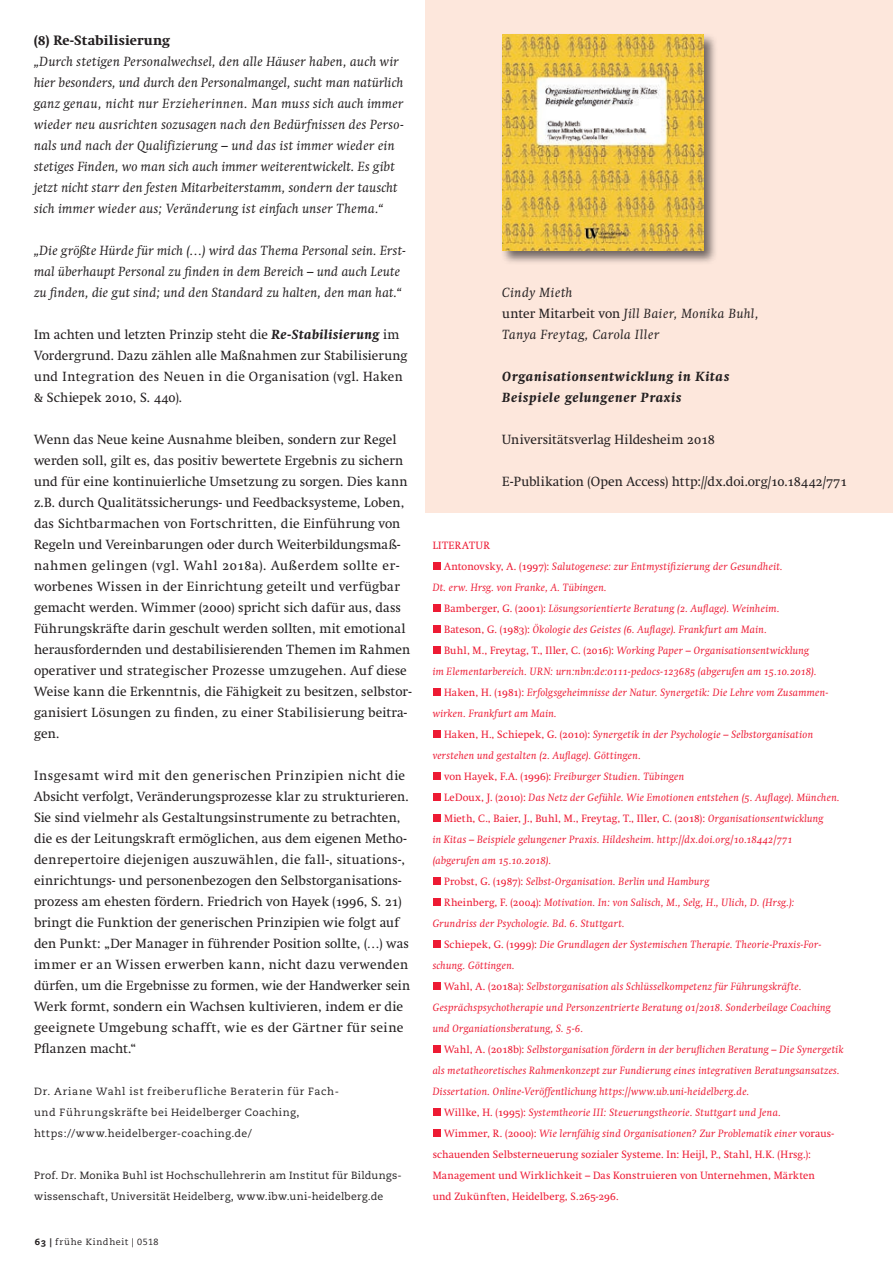
<style>
.page{position:relative;width:893px;height:1263px;background:#fff}
.page>*{position:absolute;margin:0;border:0;box-sizing:border-box;transform-origin:0 0}
.t1{font:13.2px/21px "Nu Swift";letter-spacing:.015em;color:#231f20}
.t2{font:italic 13.2px/21px "Nu Swift";letter-spacing:.03em;color:#231f20}
.t3{font:italic 13.2px/21px "Nu Swift";letter-spacing:.05em;color:#231f20}
.t4{font:italic 800 13.2px/21px "Nu Swift";letter-spacing:.055em;color:#231f20}
.t5{font:800 13.2px "Nu Swift";letter-spacing:.01em;color:#231f20}
.t6{font:italic 10.5px "Nu Swift";letter-spacing:.035em;color:#ed1a33}
.t7{font:10.5px/21px "Caecilia";letter-spacing:.035em;color:#231f20}
.t8{font:10.5px "Nu Swift";letter-spacing:.015em;color:#ed1a33}
.t9{font:10.5px "Nu Swift";letter-spacing:.05em;color:#ed1a33}
.t10{font:9px "Caecilia";letter-spacing:.07em;color:#231f20}
.s1{font-weight:800;font-style:italic}
.s2{font-family:"Caecilia Heavy Os F"}
.s3{font-style:normal}
.s4{font-style:italic}
</style>
<div class="page">
<div style="left:426px;top:0;width:467px;height:513px;background:#fde7dc"></div>
<div style="left:433px;top:562px;width:7px;height:8px;background:#ed1a33"></div>
<div style="left:433px;top:604px;width:7px;height:8px;background:#ed1a33"></div>
<div style="left:433px;top:625px;width:7px;height:8px;background:#ed1a33"></div>
<div style="left:433px;top:646px;width:7px;height:8px;background:#ed1a33"></div>
<div style="left:433px;top:688px;width:7px;height:8px;background:#ed1a33"></div>
<div style="left:433px;top:730px;width:7px;height:8px;background:#ed1a33"></div>
<div style="left:433px;top:772px;width:7px;height:8px;background:#ed1a33"></div>
<div style="left:433px;top:793px;width:7px;height:8px;background:#ed1a33"></div>
<div style="left:433px;top:814px;width:7px;height:8px;background:#ed1a33"></div>
<div style="left:433px;top:877px;width:7px;height:8px;background:#ed1a33"></div>
<div style="left:433px;top:898px;width:7px;height:8px;background:#ed1a33"></div>
<div style="left:433px;top:940px;width:7px;height:8px;background:#ed1a33"></div>
<div style="left:433px;top:982px;width:7px;height:8px;background:#ed1a33"></div>
<div style="left:433px;top:1045px;width:7px;height:8px;background:#ed1a33"></div>
<div style="left:433px;top:1108px;width:7px;height:8px;background:#ed1a33"></div>
<div style="left:433px;top:1129px;width:7px;height:8px;background:#ed1a33"></div>
<div style="left:500px;top:32px;width:217px;height:232px;background:#231f20;opacity:.65"></div>
<img style="left:502px;top:34px;width:201px;height:216px">
<p class="t5" style="left:34px;top:32px;width:138px">(8) Re-Stabilisierung</p>
<p class="t2" style="left:34px;top:51px;width:371px">„Durch stetigen Personalwechsel, den alle Häuser haben, auch wir hier besonders, und durch den Personalmangel, sucht man natürlich ganz genau, nicht nur Erzieherinnen. Man muss sich auch immer wieder neu ausrichten sozusagen nach den Bedürfnissen des Perso&shy;nals und nach der Qualifizierung – und das ist immer wieder ein stetiges Finden, wo man sich auch immer weiterentwickelt. Es gibt jetzt nicht starr den festen Mitarbeiterstamm, sondern der tauscht sich immer wieder aus; Veränderung ist einfach unser Thema.“</p>
<p class="t2" style="left:34px;top:240px;width:373px">„Die größte Hürde für mich (…) wird das Thema Personal sein. Erst&shy;mal überhaupt Personal zu finden in dem Bereich – und auch Leute zu finden, die gut sind; und den Standard zu halten, den man hat.“</p>
<p class="t1" style="left:34px;top:324px;width:375px">Im achten und letzten Prinzip steht die <span class="s1">Re-Stabilisierung</span> im Vordergrund. Dazu zählen alle Maßnahmen zur Stabilisierung und Integration des Neuen in die Organisation (vgl. Haken &amp; Schiepek 2010, S. 440).</p>
<p class="t1" style="left:34px;top:429px;width:379px">Wenn das Neue keine Ausnahme bleiben, sondern zur Regel werden soll, gilt es, das positiv bewertete Ergebnis zu sichern und für eine kontinuierliche Umsetzung zu sorgen. Dies kann z.B. durch Qualitätssicherungs- und Feedbacksysteme, Loben, das Sichtbarmachen von Fortschritten, die Einführung von Regeln und Vereinbarungen oder durch Weiterbildungsmaß&shy;nahmen gelingen (vgl. Wahl 2018a). Außerdem sollte er&shy;worbenes Wissen in der Einrichtung geteilt und verfügbar gemacht werden. Wimmer (2000) spricht sich dafür aus, dass Führungskräfte darin geschult werden sollten, mit emotional herausfordernden und destabilisierenden Themen im Rahmen operativer und strategischer Prozesse umzugehen. Auf diese Weise kann die Erkenntnis, die Fähigkeit zu besitzen, selbstor&shy;ganisiert Lösungen zu finden, zu einer Stabilisierung beitra&shy;gen.</p>
<p class="t1" style="left:34px;top:765px;width:378px">Insgesamt wird mit den generischen Prinzipien nicht die Absicht verfolgt, Veränderungsprozesse klar zu strukturieren.<br>Sie sind vielmehr als Gestaltungsinstrumente zu betrachten, die es der Leitungskraft ermöglichen, aus dem eigenen Metho&shy;denrepertoire diejenigen auszuwählen, die fall-, situations-, einrichtungs- und personenbezogen den Selbstorganisations&shy;prozess am ehesten fördern. Friedrich von Hayek (1996, S. 21) bringt die Funktion der generischen Prinzipien wie folgt auf den Punkt: „Der Manager in führender Position sollte, (…) was immer er an Wissen erwerben kann, nicht dazu verwenden dürfen, um die Ergebnisse zu formen, wie der Handwerker sein Werk formt, sondern ein Wachsen kultivieren, indem er die geeignete Umgebung schafft, wie es der Gärtner für seine Pflanzen macht.“</p>
<p class="t7" style="left:34px;top:1081px;width:306px">Dr. Ariane Wahl ist freiberufliche Beraterin für Fach&shy;und Führungskräfte bei Heidelberger Coaching, https://www.heidelberger-coaching.de/</p>
<p class="t7" style="left:34px;top:1165px;width:369px">Prof. Dr. Monika Buhl ist Hochschullehrerin am Institut für Bildungs&shy;wissenschaft, Universität Heidelberg, www.ibw.uni-heidelberg.de</p>
<p class="t10" style="left:35px;top:1236px;width:125px"><span class="s2">63 |</span> frühe Kindheit | 0518</p>
<p class="t3" style="left:502px;top:282px;width:258px">Cindy Mieth<br><span class="s3">unter Mitarbeit von</span> Jill Baier, Monika Buhl,<br>Tanya Freytag, Carola Iller</p>
<p class="t4" style="left:502px;top:365px;width:228px">Organisationsentwicklung in Kitas<br>Beispiele gelungener Praxis</p>
<p class="t1" style="left:502px;top:429px;width:214px">Universitätsverlag Hildesheim 2018</p>
<p class="t1" style="left:502px;top:471px;width:346px">E-Publikation (Open Access) http://dx.doi.org/10.18442/771</p>
<p class="t9" style="left:433px;top:539px;width:59px">LITERATUR</p>
<p class="t6" style="left:444px;top:560px;width:340px"><span class="s3">Antonovsky, A. (1997):</span> Salutogenese: zur Entmystifizierung der Gesundheit.</p>
<p class="t6" style="left:433px;top:581px;width:176px">Dt. erw. Hrsg. von Franke, A. Tübingen.</p>
<p class="t6" style="left:444px;top:602px;width:337px"><span class="s3">Bamberger, G. (2001):</span> Lösungsorientierte Beratung (2. Auflage). Weinheim.</p>
<p class="t6" style="left:444px;top:623px;width:324px"><span class="s3">Bateson, G. (1983):</span> Ökologie des Geistes (6. Auflage). Frankfurt am Main.</p>
<p class="t6" style="left:444px;top:644px;width:367px"><span class="s3">Buhl, M., Freytag, T., Iller, C. (2016):</span> Working Paper – Organisationsentwicklung</p>
<p class="t6" style="left:433px;top:665px;width:385px">im Elementarbereich. URN: urn:nbn:de:0111-pedocs-123685 (abgerufen am 15.10.2018).</p>
<p class="t6" style="left:444px;top:686px;width:386px"><span class="s3">Haken, H. (1981):</span> Erfolgsgeheimnisse der Natur. Synergetik: Die Lehre vom Zusammen-</p>
<p class="t6" style="left:433px;top:707px;width:126px">wirken. Frankfurt am Main.</p>
<p class="t6" style="left:444px;top:728px;width:371px"><span class="s3">Haken, H., Schiepek, G. (2010):</span> Synergetik in der Psychologie – Selbstorganisation</p>
<p class="t6" style="left:433px;top:749px;width:210px">verstehen und gestalten (2. Auflage). Göttingen.</p>
<p class="t6" style="left:444px;top:770px;width:242px"><span class="s3">von Hayek, F.A. (1996):</span> Freiburger Studien. Tübingen</p>
<p class="t6" style="left:444px;top:791px;width:397px"><span class="s3">LeDoux, J. (2010):</span> Das Netz der Gefühle. Wie Emotionen entstehen (5. Auflage). München.</p>
<p class="t8" style="left:444px;top:812px;width:381px">Mieth, C., Baier, J., Buhl, M., Freytag, T., Iller, C. (2018): <span class="s4">Organisationsentwicklung</span></p>
<p class="t6" style="left:433px;top:833px;width:361px">in Kitas – Beispiele gelungener Praxis. Hildesheim. http://dx.doi.org/10.18442/771</p>
<p class="t6" style="left:433px;top:854px;width:120px">(abgerufen am 15.10.2018).</p>
<p class="t6" style="left:444px;top:875px;width:267px"><span class="s3">Probst, G. (1987):</span> Selbst-Organisation. Berlin und Hamburg</p>
<p class="t6" style="left:444px;top:896px;width:352px"><span class="s3">Rheinberg, F. (2004):</span> Motivation. In: von Salisch, M., Selg, H., Ulich, D. (Hrsg.):</p>
<p class="t6" style="left:433px;top:917px;width:193px">Grundriss der Psychologie. Bd. 6. Stuttgart.</p>
<p class="t6" style="left:444px;top:938px;width:379px"><span class="s3">Schiepek, G. (1999):</span> Die Grundlagen der Systemischen Therapie. Theorie-Praxis-For-</p>
<p class="t6" style="left:433px;top:959px;width:84px">schung. Göttingen.</p>
<p class="t6" style="left:444px;top:980px;width:359px"><span class="s3">Wahl, A. (2018a):</span> Selbstorganisation als Schlüsselkompetenz für Führungskräfte.</p>
<p class="t6" style="left:433px;top:1001px;width:400px">Gesprächspsychotherapie und Personzentrierte Beratung 01/2018. Sonderbeilage Coaching</p>
<p class="t6" style="left:433px;top:1022px;width:152px">und Organiationsberatung, S. 5-6.</p>
<p class="t6" style="left:444px;top:1043px;width:401px"><span class="s3">Wahl, A. (2018b):</span> Selbstorganisation fördern in der beruflichen Beratung – Die Synergetik</p>
<p class="t6" style="left:433px;top:1064px;width:408px">als metatheoretisches Rahmenkonzept zur Fundierung eines integrativen Beratungsansatzes.</p>
<p class="t6" style="left:433px;top:1085px;width:318px">Dissertation. Online-Veröffentlichung https://www.ub.uni-heidelberg.de.</p>
<p class="t6" style="left:444px;top:1106px;width:338px"><span class="s3">Willke, H. (1995):</span> Systemtheorie III: Steuerungstheorie. Stuttgart und Jena.</p>
<p class="t6" style="left:444px;top:1127px;width:391px"><span class="s3">Wimmer, R. (2000):</span> Wie lernfähig sind Organisationen? Zur Problematik einer <span class="s3">voraus-</span></p>
<p class="t8" style="left:433px;top:1148px;width:380px">schauenden Selbsterneuerung sozialer Systeme. In: Heijl, P., Stahl, H.K. (Hrsg.):</p>
<p class="t8" style="left:433px;top:1169px;width:384px">Management und Wirklichkeit – Das Konstruieren von Unternehmen, Märkten</p>
<p class="t8" style="left:433px;top:1190px;width:187px">und Zukünften, Heidelberg, S.265-296.</p>
</div>
